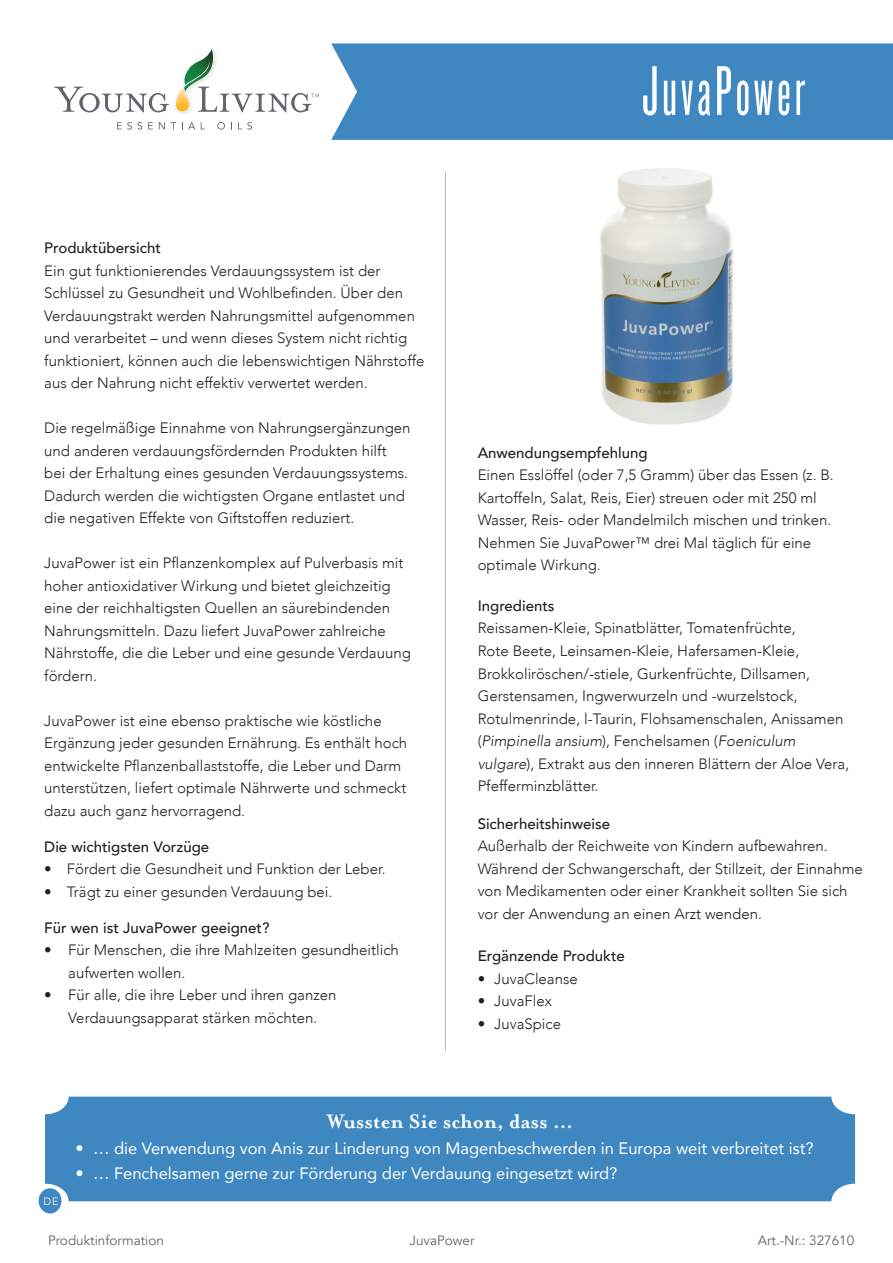
<style>
.page{position:relative;width:893px;height:1263px;background:#fff}
.page>*{position:absolute;margin:0;border:0;box-sizing:border-box;transform-origin:0 0}
.t1{font:73.05px "Knockout 26 Junior Flywght";letter-spacing:.05em;color:#fff}
.t2{font:700 22.5px "Mrs Eaves OT";color:#fff}
.t3{font:16.5px "Avenir";color:#fff}
.t4{font:300 15px/22.5px "Avenir";color:#231f20}
.t5{font:500 15px "Avenir";color:#231f20}
.t6{font:13.5px "Avenir";color:#63656a}
.t7{font:300 10.5px "Avenir LT Std";color:#fff}
.s1{font-style:italic}
</style>
<div class="page">
<img style="left:175px;top:101px;width:13px;height:13px">
<svg style="left:54px;top:87px;width:115px;height:25px"></svg>
<svg style="left:176px;top:49px;width:143px;height:63px"></svg>
<svg style="left:117px;top:122px;width:25px;height:8px"></svg>
<svg style="left:148px;top:122px;width:5px;height:7px"></svg>
<svg style="left:159px;top:122px;width:6px;height:7px"></svg>
<svg style="left:171px;top:122px;width:5px;height:7px"></svg>
<svg style="left:182px;top:122px;width:13px;height:7px"></svg>
<svg style="left:217px;top:122px;width:8px;height:8px"></svg>
<svg style="left:238px;top:122px;width:14px;height:8px"></svg>
<div style="left:331px;top:43px;width:562px;height:97px;background:#3f87c0"></div>
<img style="left:600px;top:168px;width:133px;height:257px">
<div style="left:45px;top:1096px;width:810px;height:105px;background:#3f87c0"></div>
<hr style="left:445px;top:172px;width:1px;height:879px;background:#bcbdc0">
<div style="left:39px;top:1188px;width:22px;height:25px;background:#3f87c0;border-radius:50%"></div>
<p class="t5" style="left:44px;top:235px;width:118px">Produktübersicht</p>
<p class="t4" style="left:44px;top:259px;width:382px">Ein gut funktionierendes Verdauungssystem ist der Schlüssel zu Gesundheit und Wohlbefinden. Über den Verdauungstrakt werden Nahrungsmittel aufgenommen und verarbeitet – und wenn dieses System nicht richtig funktioniert, können auch die lebenswichtigen Nährstoffe aus der Nahrung nicht effektiv verwertet werden.</p>
<p class="t4" style="left:44px;top:417px;width:368px">Die regelmäßige Einnahme von Nahrungsergänzungen und anderen verdauungsfördernden Produkten hilft bei der Erhaltung eines gesunden Verdauungssystems.<br>Dadurch werden die wichtigsten Organe entlastet und die negativen Effekte von Giftstoffen reduziert.</p>
<p class="t4" style="left:44px;top:552px;width:368px">JuvaPower ist ein Pflanzenkomplex auf Pulverbasis mit hoher antioxidativer Wirkung und bietet gleichzeitig eine der reichhaltigsten Quellen an säurebindenden Nahrungsmitteln. Dazu liefert JuvaPower zahlreiche Nährstoffe, die die Leber und eine gesunde Verdauung fördern.</p>
<p class="t4" style="left:44px;top:709px;width:365px">JuvaPower ist eine ebenso praktische wie köstliche Ergänzung jeder gesunden Ernährung. Es enthält hoch entwickelte Pflanzenballaststoffe, die Leber und Darm unterstützen, liefert optimale Nährwerte und schmeckt dazu auch ganz hervorragend.</p>
<p class="t5" style="left:44px;top:833px;width:167px">Die wichtigsten Vorzüge</p>
<p class="t4" style="left:44px;top:858px;width:343px">• Fördert die Gesundheit und Funktion der Leber.</p>
<p class="t4" style="left:44px;top:880px;width:290px">• Trägt zu einer gesunden Verdauung bei.</p>
<p class="t5" style="left:44px;top:914px;width:227px">Für wen ist JuvaPower geeignet?</p>
<p class="t4" style="left:68px;top:939px;width:332px;text-indent:-24px">• Für Menschen, die ihre Mahlzeiten gesundheitlich aufwerten wollen.</p>
<p class="t4" style="left:44px;top:984px;width:294px;text-align:center">• Für alle, die ihre Leber und ihren ganzen<br>Verdauungsapparat stärken möchten.</p>
<p class="t1" style="left:642px;top:50px;width:165px">JuvaPower</p>
<p class="t5" style="left:478px;top:440px;width:172px">Anwendungsempfehlung</p>
<p class="t4" style="left:478px;top:464px;width:358px">Einen Esslöffel (oder 7,5 Gramm) über das Essen (z. B.<br>Kartoffeln, Salat, Reis, Eier) streuen oder mit 250 ml Wasser, Reis- oder Mandelmilch mischen und trinken.<br>Nehmen Sie JuvaPower™ drei Mal täglich für eine optimale Wirkung.</p>
<p class="t5" style="left:478px;top:593px;width:78px">Ingredients</p>
<p class="t4" style="left:478px;top:617px;width:373px">Reissamen-Kleie, Spinatblätter, Tomatenfrüchte,<br>Rote Beete, Leinsamen-Kleie, Hafersamen-Kleie, Brokkoliröschen/-stiele, Gurkenfrüchte, Dillsamen, Gerstensamen, Ingwerwurzeln und -wurzelstock, Rotulmenrinde, l-Taurin, Flohsamenschalen, Anissamen (<span class="s1">Pimpinella ansium</span>), Fenchelsamen (<span class="s1">Foeniculum vulgare</span>), Extrakt aus den inneren Blättern der Aloe Vera, Pfefferminzblätter.</p>
<p class="t5" style="left:478px;top:811px;width:134px">Sicherheitshinweise</p>
<p class="t4" style="left:478px;top:835px;width:387px">Außerhalb der Reichweite von Kindern aufbewahren.<br>Während der Schwangerschaft, der Stillzeit, der Einnahme von Medikamenten oder einer Krankheit sollten Sie sich vor der Anwendung an einen Arzt wenden.</p>
<p class="t5" style="left:478px;top:943px;width:149px">Ergänzende Produkte</p>
<p class="t4" style="left:478px;top:967px;width:102px">• JuvaCleanse</p>
<p class="t4" style="left:478px;top:990px;width:76px">• JuvaFlex</p>
<p class="t4" style="left:478px;top:1012px;width:85px">• JuvaSpice</p>
<p class="t7" style="left:43px;top:1195px;width:17px">DE</p>
<p class="t2" style="left:327px;top:1109px;width:248px">Wussten Sie schon, dass …</p>
<p class="t3" style="left:76px;top:1135px;width:739px">• … die Verwendung von Anis zur Linderung von Magenbeschwerden in Europa weit verbreitet ist?</p>
<p class="t3" style="left:76px;top:1160px;width:543px">• … Fenchelsamen gerne zur Förderung der Verdauung eingesetzt wird?</p>
<p class="t6" style="left:48px;top:1232px;width:117px">Produktinformation</p>
<p class="t6" style="left:410px;top:1232px;width:67px">JuvaPower</p>
<p class="t6" style="left:758px;top:1232px;width:98px">Art.-Nr.: 327610</p>
</div>
